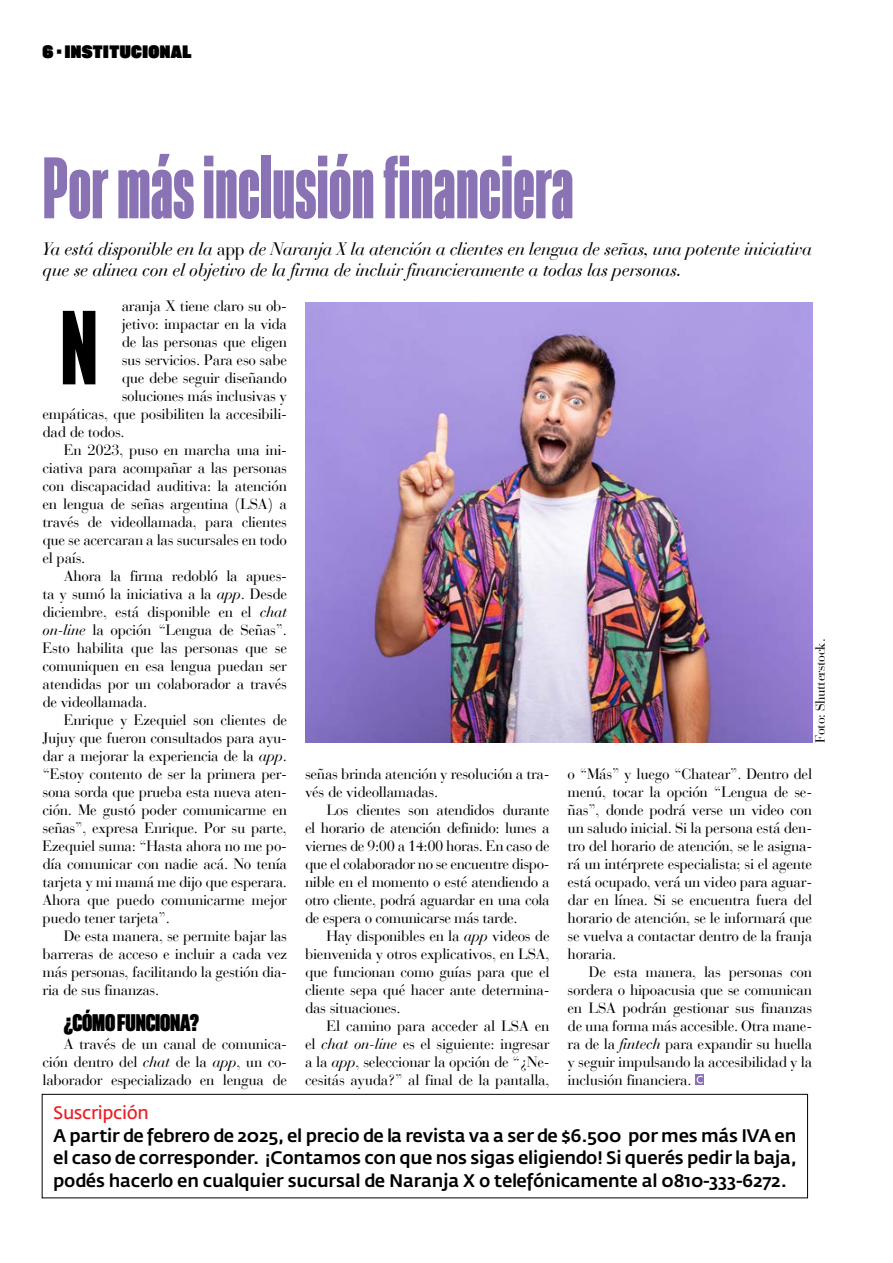
<style>
.page{position:relative;width:893px;height:1263px;background:#fff}
.page>*{position:absolute;margin:0;border:0;box-sizing:border-box;transform-origin:0 0}
.t1{font:105px "Akkordeon Eight";color:#000}
.t2{font:87px "Akkordeon Seven";color:#8a73b4}
.t3{font:24px "Akkordeon Ten";letter-spacing:-.01em;color:#000}
.t4{font:500 18px/22.5px "Fedra Sans Pro";letter-spacing:-.01em;color:#000;text-align:justify}
.t5{font:italic 18px/21px "Bauer Bodoni LT";letter-spacing:-.025em;color:#000}
.t6{font:18px "Akkordeon Fourteen";letter-spacing:.025em;color:#000}
.t7{font:18px "Fedra Sans Pro";letter-spacing:-.02em;color:#ed1d24}
.t8{font:15px/18px "Bauer Bodoni LT";letter-spacing:-.02em;color:#000;text-align:justify}
.t9{font:13.5px "Bauer Bodoni LT";letter-spacing:-.025em;color:#000}
.s1{font-style:normal}
.s2{font-style:italic}
</style>
<div class="page">
<svg style="left:695px;top:1074px;width:9px;height:11px"></svg>
<svg style="left:697px;top:1076px;width:6px;height:7px"></svg>
<img style="left:305px;top:303px;width:507px;height:440px">
<div style="left:42px;top:1094px;width:766px;height:104px;border:1px solid #000"></div>
<p class="t6" style="left:43px;top:41px;width:151px">6 • INSTITUCIONAL</p>
<h2 class="t2" style="left:43px;top:139px;width:533px">Por más inclusión financiera</h2>
<p class="t5" style="left:43px;top:239px;width:771px">Ya está disponible en la <span class="s1">app</span> de Naranja X la atención a clientes en lengua de señas, una potente iniciativa que se alinea con el objetivo de la firma de incluir financieramente a todas las personas.</p>
<p class="t8" style="left:122px;top:297px;width:167px">aranja X tiene claro su ob-</p>
<p class="t8" style="left:122px;top:315px;width:167px">jetivo: impactar en la vida</p>
<p class="t8" style="left:122px;top:333px;width:167px">de las personas que eligen</p>
<p class="t8" style="left:122px;top:351px;width:167px">sus servicios. Para eso sabe</p>
<p class="t8" style="left:122px;top:369px;width:167px">que debe seguir diseñando</p>
<p class="t8" style="left:122px;top:387px;width:167px">soluciones más inclusivas y</p>
<p class="t8" style="left:43px;top:405px;width:246px">empáticas, que posibiliten la accesibili-</p>
<p class="t8" style="left:43px;top:423px;width:84px">dad de todos.</p>
<p class="t8" style="left:64px;top:441px;width:225px">En 2023, puso en marcha una ini-</p>
<p class="t8" style="left:43px;top:459px;width:246px">ciativa para acompañar a las personas</p>
<p class="t8" style="left:43px;top:477px;width:246px">con discapacidad auditiva: la atención</p>
<p class="t8" style="left:43px;top:495px;width:246px">en lengua de señas argentina (LSA) a</p>
<p class="t8" style="left:43px;top:513px;width:246px">través de videollamada, para clientes</p>
<p class="t8" style="left:43px;top:531px;width:246px">que se acercaran a las sucursales en todo</p>
<p class="t8" style="left:43px;top:549px;width:44px">el país.</p>
<p class="t8" style="left:64px;top:567px;width:225px">Ahora la firma redobló la apues-</p>
<p class="t8" style="left:43px;top:585px;width:246px">ta y sumó la iniciativa a la <span class="s2">app</span>. Desde</p>
<p class="t8" style="left:43px;top:603px;width:246px">diciembre, está disponible en el <span class="s2">chat</span></p>
<p class="t8" style="left:43px;top:621px;width:246px"><span class="s2">on-line</span> la opción “Lengua de Señas”.</p>
<p class="t8" style="left:43px;top:639px;width:246px">Esto habilita que las personas que se</p>
<p class="t8" style="left:43px;top:657px;width:246px">comuniquen en esa lengua puedan ser</p>
<p class="t8" style="left:43px;top:675px;width:246px">atendidas por un colaborador a través</p>
<p class="t8" style="left:43px;top:693px;width:106px">de videollamada.</p>
<p class="t8" style="left:64px;top:711px;width:225px">Enrique y Ezequiel son clientes de</p>
<p class="t8" style="left:43px;top:729px;width:246px">Jujuy que fueron consultados para ayu-</p>
<p class="t8" style="left:43px;top:747px;width:246px">dar a mejorar la experiencia de la <span class="s2">app</span>.</p>
<p class="t8" style="left:43px;top:765px;width:246px">“Estoy contento de ser la primera per-</p>
<p class="t8" style="left:43px;top:783px;width:246px">sona sorda que prueba esta nueva aten-</p>
<p class="t8" style="left:43px;top:801px;width:246px">ción. Me gustó poder comunicarme en</p>
<p class="t8" style="left:43px;top:819px;width:246px">señas”, expresa Enrique. Por su parte,</p>
<p class="t8" style="left:43px;top:837px;width:246px">Ezequiel suma: “Hasta ahora no me po-</p>
<p class="t8" style="left:43px;top:855px;width:246px">día comunicar con nadie acá. No tenía</p>
<p class="t8" style="left:43px;top:873px;width:246px">tarjeta y mi mamá me dijo que esperara.</p>
<p class="t8" style="left:43px;top:891px;width:246px">Ahora que puedo comunicarme mejor</p>
<p class="t8" style="left:43px;top:909px;width:129px">puedo tener tarjeta”.</p>
<p class="t8" style="left:64px;top:927px;width:225px">De esta manera, se permite bajar las</p>
<p class="t8" style="left:43px;top:945px;width:246px">barreras de acceso e incluir a cada vez</p>
<p class="t8" style="left:43px;top:963px;width:246px">más personas, facilitando la gestión dia-</p>
<p class="t8" style="left:43px;top:981px;width:118px">ria de sus finanzas.</p>
<h3 class="t3" style="left:64px;top:1009px;width:137px">¿CÓMO FUNCIONA?</h3>
<p class="t8" style="left:43px;top:1035px;width:246px;text-indent:21px">A través de un canal de comunica&shy;ción dentro del <span class="s2">chat</span> de la <span class="s2">app</span>, un co&shy;laborador especializado en lengua de</p>
<h1 class="t1" style="left:61px;top:289px;width:38px">N</h1>
<p class="t8" style="left:305px;top:765px;width:246px">señas brinda atención y resolución a tra&shy;vés de videollamadas.</p>
<p class="t8" style="left:305px;top:801px;width:246px;text-indent:21px">Los clientes son atendidos durante el horario de atención definido: lunes a viernes de 9:00 a 14:00 horas. En caso de que el colaborador no se encuentre dispo&shy;nible en el momento o esté atendiendo a otro cliente, podrá aguardar en una cola de espera o comunicarse más tarde.</p>
<p class="t8" style="left:305px;top:927px;width:246px;text-indent:21px">Hay disponibles en la <span class="s2">app</span> videos de bienvenida y otros explicativos, en LSA, que funcionan como guías para que el cliente sepa qué hacer ante determina&shy;das situaciones.</p>
<p class="t8" style="left:305px;top:1017px;width:246px;text-indent:21px">El camino para acceder al LSA en el <span class="s2">chat on-line</span> es el siguiente: ingresar a la <span class="s2">app</span>, seleccionar la opción de “¿Ne&shy;cesitás ayuda?” al final de la pantalla,</p>
<p class="t9" style="left:812px;top:743px;width:106px;rotate:-90deg">Foto: Shutterstock.</p>
<p class="t8" style="left:568px;top:765px;width:246px">o “Más” y luego “Chatear”. Dentro del menú, tocar la opción “Lengua de se&shy;ñas”, donde podrá verse un video con un saludo inicial. Si la persona está den&shy;tro del horario de atención, se le asigna&shy;rá un intérprete especialista; si el agente está ocupado, verá un video para aguar&shy;dar en línea. Si se encuentra fuera del horario de atención, se le informará que se vuelva a contactar dentro de la franja horaria.</p>
<p class="t8" style="left:568px;top:963px;width:246px;text-indent:21px">De esta manera, las personas con sordera o hipoacusia que se comunican en LSA podrán gestionar sus finanzas de una forma más accesible. Otra mane&shy;ra de la <span class="s2">fintech</span> para expandir su huella y seguir impulsando la accesibilidad y la inclusión financiera.</p>
<p class="t7" style="left:53px;top:1102px;width:97px">Suscripción</p>
<p class="t4" style="left:53px;top:1124px;width:745px">A partir de febrero de 2025, el precio de la revista va a ser de $6.500 por mes más IVA en el caso de corresponder. ¡Contamos con que nos sigas eligiendo! Si querés pedir la baja, podés hacerlo en cualquier sucursal de Naranja X o telefónicamente al 0810-333-6272.</p>
</div>
